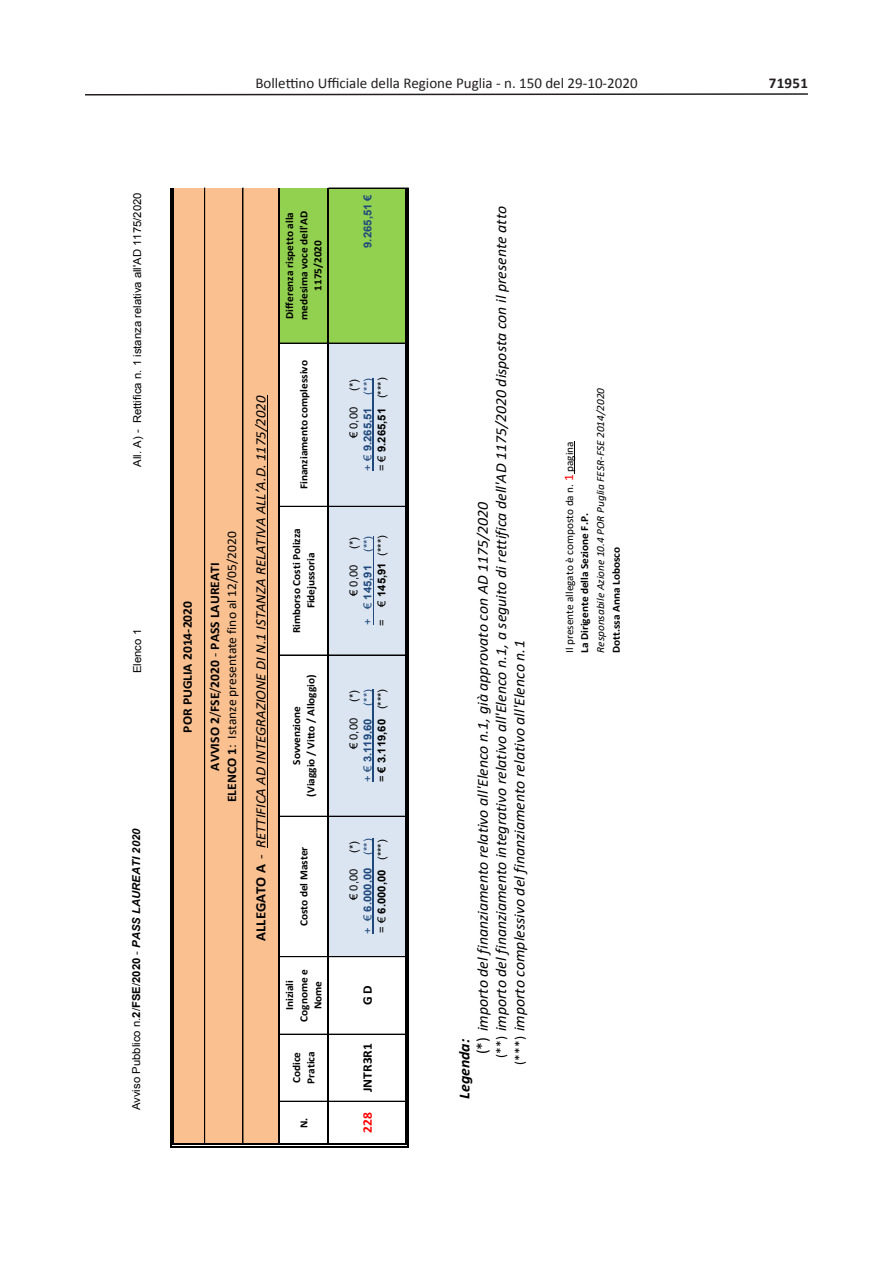
<style>
.page{position:relative;width:893px;height:1263px;background:#fff}
.page>*{position:absolute;margin:0;border:0;box-sizing:border-box;transform-origin:0 0}
.t1{font:italic 15.3px "Calibri";color:#000}
.t2{font:italic 700 15.3px "Calibri";letter-spacing:-.005em;color:#000}
.t3{font:15px "Calibri";color:#231f20}
.t4{font:700 15px "Calibri";letter-spacing:.015em;color:#231f20}
.t5{font:italic 14.25px "Calibri";color:#000}
.t6{font:700 13.05px/27.2px "Calibri";letter-spacing:.005em;color:#000;text-align:center}
.t7{font:13.05px "Calibri";color:#000}
.t8{font:700 13.05px "Calibri";color:#f00}
.t9{font:700 10.95px/14.2px "Calibri";color:#000;text-align:center}
.t10{font:10.95px "Arial";letter-spacing:.005em;color:#000}
.t11{font:700 10.95px/14px "Arial";letter-spacing:.005em;color:#1f497d}
.t12{font:italic 10.95px/15.9px "Calibri";color:#000}
.t13{font:10.95px/14.9px "Calibri";color:#000}
.t14{font:700 10.95px/14px "Arial";color:#000}
.t15{font:10.95px "Arial";letter-spacing:.005em;color:#000}
.t16{font:700 10.95px "Arial";color:#1f497d}
.s1{font-weight:700}
.s2{font-weight:700;font-style:italic}
.s3{font-weight:400}
.s4{font-weight:700;font-style:normal}
.s5{font-weight:400;color:#000}
.s6{color:#000}
.s7{font-weight:400;color:#1f497d}
.s8{color:#1f497d}
.s9{font-style:normal;font-size:13.05px}
.s10{font-style:normal}
.s11{font-size:13.05px;color:#f00}
</style>
<div class="page">
<svg style="left:85px;top:93px;width:723px;height:3px"></svg>
<div style="left:172px;top:188px;width:107px;height:957px;background:#fac090"></div>
<div style="left:279px;top:188px;width:49px;height:155px;background:#92d050"></div>
<div style="left:328px;top:343px;width:79px;height:614px;background:#dbe5f1"></div>
<div style="left:328px;top:188px;width:79px;height:155px;background:#92d050"></div>
<svg style="left:373px;top:912px;width:1px;height:22px"></svg>
<hr style="left:373px;top:858px;width:1px;height:54px;background:#1f497d">
<svg style="left:373px;top:838px;width:1px;height:20px"></svg>
<svg style="left:373px;top:762px;width:1px;height:20px"></svg>
<hr style="left:373px;top:709px;width:1px;height:53px;background:#1f497d">
<svg style="left:373px;top:689px;width:1px;height:20px"></svg>
<svg style="left:373px;top:599px;width:1px;height:26px"></svg>
<hr style="left:373px;top:555px;width:1px;height:44px;background:#1f497d">
<svg style="left:373px;top:536px;width:1px;height:19px"></svg>
<svg style="left:373px;top:451px;width:1px;height:20px"></svg>
<hr style="left:373px;top:398px;width:1px;height:53px;background:#1f497d">
<svg style="left:373px;top:378px;width:1px;height:20px"></svg>
<hr style="left:574px;top:441px;width:1px;height:33px;background:#000">
<hr style="left:267px;top:395px;width:1px;height:453px;background:#000">
<hr style="left:280px;top:1101px;width:48px;height:1px;background:#000">
<hr style="left:280px;top:1034px;width:48px;height:1px;background:#000">
<hr style="left:280px;top:956px;width:48px;height:1px;background:#000">
<hr style="left:280px;top:816px;width:48px;height:1px;background:#000">
<hr style="left:280px;top:655px;width:48px;height:1px;background:#000">
<hr style="left:280px;top:506px;width:48px;height:1px;background:#000">
<hr style="left:280px;top:343px;width:48px;height:1px;background:#000">
<hr style="left:173px;top:1146px;width:232px;height:1px;background:#000">
<hr style="left:173px;top:1144px;width:232px;height:1px;background:#000">
<hr style="left:329px;top:1101px;width:76px;height:1px;background:#000">
<hr style="left:329px;top:1034px;width:76px;height:1px;background:#000">
<hr style="left:329px;top:956px;width:76px;height:1px;background:#000">
<hr style="left:329px;top:816px;width:76px;height:1px;background:#000">
<hr style="left:329px;top:655px;width:76px;height:1px;background:#000">
<hr style="left:329px;top:506px;width:76px;height:1px;background:#000">
<hr style="left:329px;top:343px;width:76px;height:1px;background:#000">
<hr style="left:329px;top:188px;width:79px;height:1px;background:#000">
<hr style="left:170px;top:188px;width:1px;height:956px;background:#000">
<hr style="left:172px;top:188px;width:1px;height:956px;background:#000">
<hr style="left:204px;top:188px;width:1px;height:956px;background:#000">
<hr style="left:205px;top:188px;width:1px;height:956px;background:#000">
<hr style="left:243px;top:188px;width:1px;height:956px;background:#000">
<hr style="left:279px;top:188px;width:1px;height:956px;background:#000">
<hr style="left:328px;top:188px;width:1px;height:956px;background:#000">
<hr style="left:405px;top:188px;width:1px;height:956px;background:#000">
<hr style="left:407px;top:188px;width:1px;height:956px;background:#000">
<p class="t3" style="left:255px;top:74px;width:384px">Bollettino Ufficiale della Regione Puglia - n. 150 del 29-10-2020</p>
<p class="t4" style="left:769px;top:72px;width:41px">71951</p>
<p class="t10" style="left:130px;top:467px;width:276px;rotate:-90deg">All. A) - Rettifica n. 1 istanza relativa all'AD 1175/2020</p>
<p class="t10" style="left:130px;top:673px;width:46px;rotate:-90deg">Elenco 1</p>
<p class="t10" style="left:129px;top:1110px;width:283px;rotate:-90deg">Avviso Pubblico n.<span class="s1">2</span>/<span class="s1">FSE</span>/<span class="s1">2020</span> - <span class="s2">PASS LAUREATI 2020</span></p>
<p class="t7" style="left:223px;top:802px;width:273px;rotate:-90deg"><span class="s1">ELENCO 1</span>: Istanze presentate fino al 12/05/2020</p>
<p class="t6" style="left:174px;top:771px;width:210px;rotate:-90deg">POR PUGLIA 2014-2020<br>AVVISO 2<span class="s3">/</span>FSE<span class="s3">/</span>2020 <span class="s3">-</span> PASS LAUREATI</p>
<p class="t5" style="left:251px;top:941px;width:546px;rotate:-90deg"><span class="s4">ALLEGATO A</span> - RETTIFICA AD INTEGRAZIONE DI N.1 ISTANZA RELATIVA ALL’A.D. 1175/2020</p>
<p class="t9" style="left:282px;top:320px;width:110px;rotate:-90deg">Differenza rispetto alla medesima voce dell'AD<br>1175/2020</p>
<p class="t9" style="left:296px;top:489px;width:130px;rotate:-90deg">Finanziamento complessivo</p>
<p class="t9" style="left:289px;top:633px;width:107px;rotate:-90deg">Rimborso Costi Polizza<br>Fidejussoria</p>
<p class="t9" style="left:289px;top:796px;width:124px;rotate:-90deg">Sovvenzione<br>(Viaggio / Vitto / Alloggio)</p>
<p class="t9" style="left:296px;top:926px;width:81px;rotate:-90deg">Costo del Master</p>
<p class="t9" style="left:282px;top:1021px;width:54px;rotate:-90deg">Iniziali<br>Cognome e<br>Nome</p>
<p class="t9" style="left:289px;top:1084px;width:34px;text-align:left;rotate:-90deg">Codice<br>Pratica</p>
<p class="t9" style="left:296px;top:1128px;width:12px;rotate:-90deg">N.</p>
<p class="t16" style="left:360px;top:248px;width:55px;rotate:-90deg">9.265,51 €</p>
<p class="t11" style="left:347px;top:471px;width:95px;text-indent:80px;rotate:-90deg"><span class="s5">(*) </span><span class="s3">+ €</span> 9.265,51 <span class="s3">(**) </span><span class="s5">= €</span> <span class="s6">9.265,51</span> <span class="s5">(***)</span></p>
<p class="t15" style="left:346px;top:438px;width:33px;rotate:-90deg">€ 0,00</p>
<p class="t11" style="left:347px;top:626px;width:92px;text-indent:77px;rotate:-90deg"><span class="s5">(*) </span><span class="s3">+ €</span> 145,91 <span class="s3">(**) </span><span class="s5">= €</span> <span class="s6">145,91</span> <span class="s5">(***)</span></p>
<p class="t15" style="left:346px;top:596px;width:33px;rotate:-90deg">€ 0,00</p>
<p class="t14" style="left:347px;top:782px;width:95px;text-indent:80px;rotate:-90deg"><span class="s3">(*) </span><span class="s7">+ €</span> <span class="s8">3.119,60</span> <span class="s7">(**) </span><span class="s3">=</span> € 3.119,60 <span class="s3">(***)</span></p>
<p class="t15" style="left:346px;top:749px;width:33px;rotate:-90deg">€ 0,00</p>
<p class="t11" style="left:347px;top:934px;width:97px;text-indent:81px;rotate:-90deg"><span class="s5">(*) </span><span class="s3">+ €</span> 6.000,00 <span class="s3">(**) </span><span class="s5">= €</span> <span class="s6">6.000,00</span> <span class="s5">(***)</span></p>
<p class="t15" style="left:346px;top:900px;width:33px;rotate:-90deg">€ 0,00</p>
<p class="t6" style="left:354px;top:1005px;width:22px;rotate:-90deg">G D</p>
<p class="t6" style="left:354px;top:1092px;width:51px;rotate:-90deg">JNTR3R1</p>
<p class="t8" style="left:358px;top:1133px;width:22px;rotate:-90deg">228</p>
<p class="t1" style="left:490px;top:1058px;width:853px;rotate:-90deg"><span class="s9">(**)</span> importo del finanziamento integrativo relativo all'Elenco n.1, a seguito di rettifica dell'AD 1175/2020 disposta con il presente atto</p>
<p class="t1" style="left:472px;top:1054px;width:554px;rotate:-90deg"><span class="s10">(*)</span> importo del finanziamento relativo all'Elenco n.1, già approvato con AD 1175/2020</p>
<p class="t1" style="left:509px;top:1064px;width:426px;rotate:-90deg"><span class="s9">(***)</span> importo complessivo del finanziamento relativo all'Elenco n.1</p>
<p class="t2" style="left:454px;top:1098px;width:61px;rotate:-90deg">Legenda:</p>
<p class="t12" style="left:592px;top:653px;width:266px;rotate:-90deg">Responsabile Azione 10.4 POR Puglia FESR-FSE 2014/2020<br><span class="s4">Dott.ssa Anna Lobosco</span></p>
<p class="t13" style="left:562px;top:653px;width:213px;rotate:-90deg">Il presente allegato è composto da n. <span class="s11">1</span> pagina<br><span class="s1">La Dirigente della Sezione F.P.</span></p>
</div>
